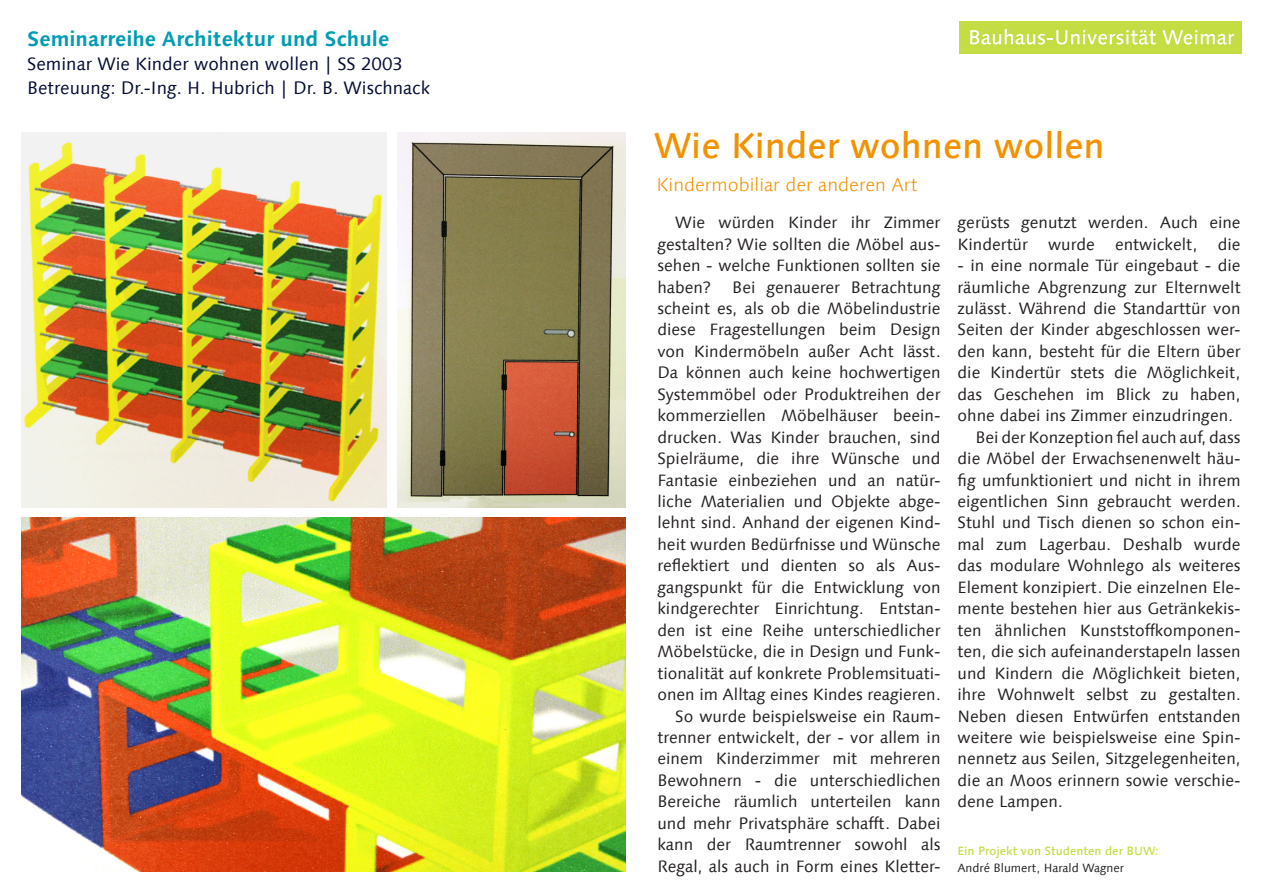
<style>
.page{position:relative;width:1263px;height:893px;background:#fff}
.page>*{position:absolute;margin:0;border:0;box-sizing:border-box;transform-origin:0 0}
.t1{font:500 36px "Linotype Syntax Com";color:#f29200}
.t2{font:700 21px "Linotype Syntax Com";color:#009cb3}
.t3{font:300 18.75px "Linotype Syntax Com";color:#f49100}
.t4{font:18px/24px "Linotype Syntax Com";color:#040b33}
.t5{font:16.5px/21.5px "Linotype Syntax Com";color:#231f20;text-align:justify}
.t6{font:500 12px "Linotype Syntax Com";color:#c4dd42}
.t7{font:12px "Linotype Syntax Com";color:#231f20}
</style>
<div class="page">
<div style="left:960px;top:21px;width:282px;height:33px;background:#c4dd42"></div>
<svg style="left:970px;top:29px;width:186px;height:16px"></svg>
<svg style="left:1162px;top:30px;width:72px;height:15px"></svg>
<img style="left:21px;top:133px;width:366px;height:374px">
<img style="left:398px;top:133px;width:227px;height:374px">
<img style="left:21px;top:518px;width:604px;height:354px">
<p class="t2" style="left:27px;top:26px;width:363px">Seminarreihe Architektur und Schule</p>
<p class="t4" style="left:27px;top:52px;width:404px">Seminar Wie Kinder wohnen wollen | SS 2003<br>Betreuung: Dr.-Ing. H. Hubrich | Dr. B. Wischnack</p>
<h1 class="t1" style="left:654px;top:123px;width:452px">Wie Kinder wohnen wollen</h1>
<p class="t3" style="left:656px;top:173px;width:262px">Kindermobiliar der anderen Art</p>
<p class="t5" style="left:657px;top:212px;width:285px;text-indent:18px">Wie würden Kinder ihr Zimmer gestalten? Wie sollten die Möbel aus&shy;sehen - welche Funktionen sollten sie haben?</p>
<p class="t5" style="left:657px;top:276px;width:285px;text-align:right">Bei genauerer Betrachtung<br>scheint es, als ob die Möbelindustrie diese Fragestellungen beim Design von Kindermöbeln außer Acht lässt.<br>Da können auch keine hochwertigen Systemmöbel oder Produktreihen der kommerziellen Möbelhäuser beein&shy;drucken. Was Kinder brauchen, sind Spielräume, die ihre Wünsche und Fantasie einbeziehen und an natür&shy;liche Materialien und Objekte abge&shy;lehnt sind. Anhand der eigenen Kind&shy;heit wurden Bedürfnisse und Wünsche reflektiert und dienten so als Aus&shy;gangspunkt für die Entwicklung von kindgerechter Einrichtung. Entstan&shy;den ist eine Reihe unterschiedlicher Möbelstücke, die in Design und Funk&shy;tionalität auf konkrete Problemsituati&shy;onen im Alltag eines Kindes reagieren.<br>So wurde beispielsweise ein Raum&shy;trenner entwickelt, der - vor allem in einem Kinderzimmer mit mehreren Bewohnern - die unterschiedlichen Bereiche räumlich unterteilen kann und mehr Privatsphäre schafft. Dabei kann der Raumtrenner sowohl als Regal, als auch in Form eines Kletter-</p>
<p class="t5" style="left:957px;top:212px;width:285px">gerüsts genutzt werden. Auch eine<br>Kindertür wurde entwickelt, die</p>
<p class="t5" style="left:957px;top:254px;width:285px">- in eine normale Tür eingebaut - die</p>
<p class="t5" style="left:957px;top:276px;width:285px">räumliche Abgrenzung zur Elternwelt</p>
<p class="t5" style="left:957px;top:297px;width:285px">zulässt. Während die Standarttür von</p>
<p class="t5" style="left:957px;top:319px;width:285px">Seiten der Kinder abgeschlossen wer-</p>
<p class="t5" style="left:957px;top:340px;width:285px">den kann, besteht für die Eltern über</p>
<p class="t5" style="left:957px;top:362px;width:285px">die Kindertür stets die Möglichkeit,</p>
<p class="t5" style="left:957px;top:383px;width:285px">das Geschehen im Blick zu haben,</p>
<p class="t5" style="left:957px;top:405px;width:277px">ohne dabei ins Zimmer einzudringen.</p>
<p class="t5" style="left:975px;top:426px;width:267px">Bei der Konzeption fiel auch auf, dass</p>
<p class="t5" style="left:957px;top:448px;width:285px">die Möbel der Erwachsenenwelt häu-</p>
<p class="t5" style="left:957px;top:469px;width:285px">fig umfunktioniert und nicht in ihrem</p>
<p class="t5" style="left:957px;top:490px;width:285px">eigentlichen Sinn gebraucht werden.</p>
<p class="t5" style="left:957px;top:512px;width:285px">Stuhl und Tisch dienen so schon ein-</p>
<p class="t5" style="left:957px;top:533px;width:285px">mal zum Lagerbau. Deshalb wurde</p>
<p class="t5" style="left:957px;top:555px;width:285px">das modulare Wohnlego als weiteres</p>
<p class="t5" style="left:957px;top:576px;width:285px">Element konzipiert. Die einzelnen Ele-</p>
<p class="t5" style="left:957px;top:598px;width:285px">mente bestehen hier aus Getränkekis-</p>
<p class="t5" style="left:957px;top:619px;width:285px">ten ähnlichen Kunststoffkomponen-</p>
<p class="t5" style="left:957px;top:641px;width:285px">ten, die sich aufeinanderstapeln lassen</p>
<p class="t5" style="left:957px;top:662px;width:285px">und Kindern die Möglichkeit bieten,</p>
<p class="t5" style="left:957px;top:683px;width:285px">ihre Wohnwelt selbst zu gestalten.</p>
<p class="t5" style="left:957px;top:705px;width:285px">Neben diesen Entwürfen entstanden</p>
<p class="t5" style="left:957px;top:726px;width:285px">weitere wie beispielsweise eine Spin-</p>
<p class="t5" style="left:957px;top:748px;width:285px">nennetz aus Seilen, Sitzgelegenheiten,</p>
<p class="t5" style="left:957px;top:769px;width:285px">die an Moos erinnern sowie verschie-</p>
<p class="t5" style="left:957px;top:791px;width:107px">dene Lampen.</p>
<p class="t6" style="left:957px;top:843px;width:203px">Ein Projekt von Studenten der BUW:</p>
<p class="t7" style="left:957px;top:860px;width:168px">André Blumert, Harald Wagner</p>
</div>
